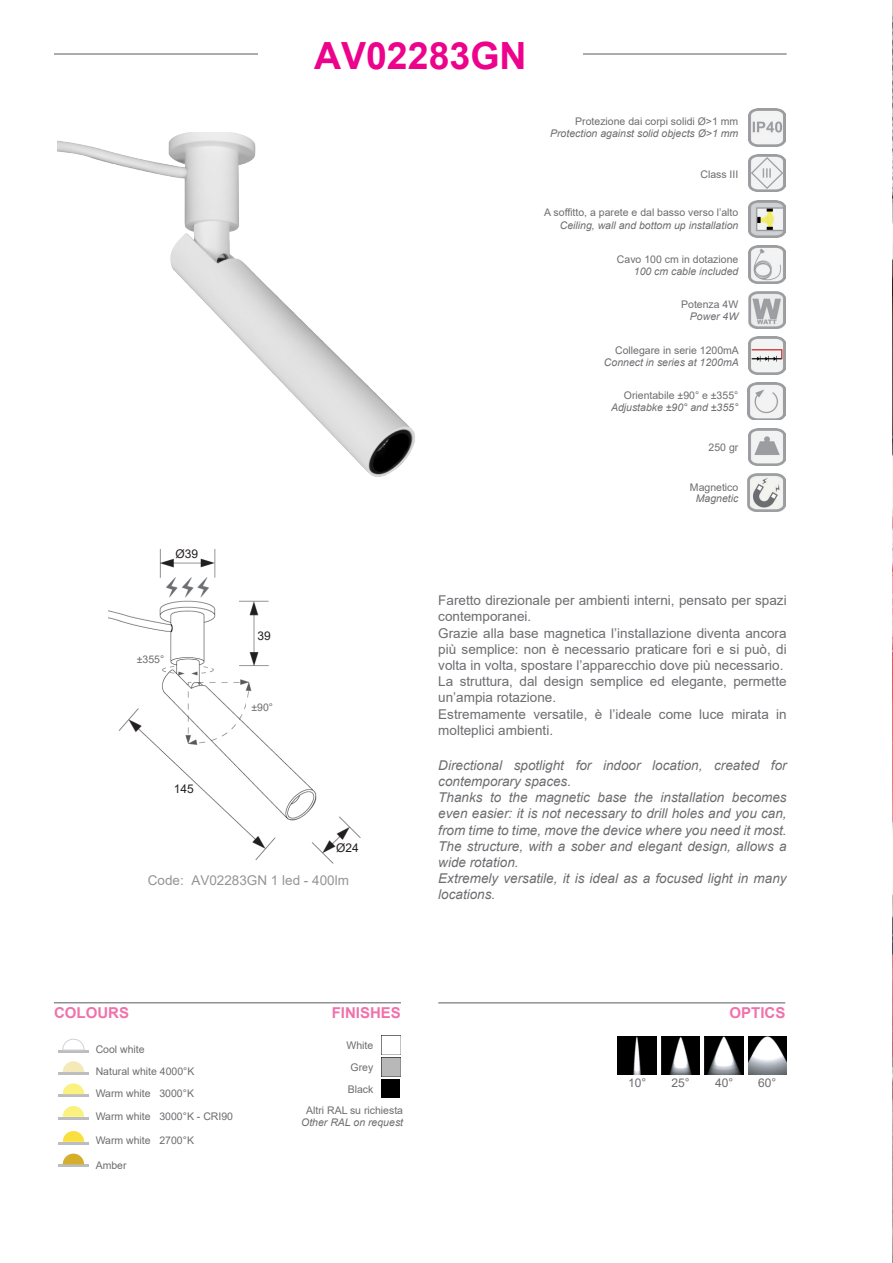
<style>
.page{position:relative;width:893px;height:1263px;background:#fff}
.page>*{position:absolute;margin:0;border:0;box-sizing:border-box;transform-origin:0 0}
.t1{font:700 37.5px "Arial";color:#ed028c}
.t2{font:700 15px "Arial";color:#f171ab}
.t3{font:13.5px/16.2px "Arial";color:#6c6d70}
.t4{font:italic 13.5px/16.2px "Arial";color:#6c6d70}
.t5{font:13.5px "Arial";color:#939598}
.t6{font:12px "Arial";color:#6c6d70}
.t7{font:12px "Arial";color:#231f20}
.t8{font:10.5px/22px "Arial";color:#6c6d70;text-align:justify}
.t9{font:italic 10.5px "Arial";color:#6c6d70}
.t10{font:10.5px "Arial";color:#6d6d70}
</style>
<div class="page">
<hr style="left:54px;top:53px;width:733px;height:2px;background:#6c6d70">
<img style="left:892px;top:0;width:1px;height:1263px">
<div style="left:258px;top:35px;width:324px;height:41px;background:#fff"></div>
<img style="left:748px;top:109px;width:37px;height:37px">
<img style="left:748px;top:155px;width:37px;height:37px">
<img style="left:748px;top:200px;width:37px;height:37px">
<img style="left:748px;top:246px;width:37px;height:37px">
<img style="left:748px;top:291px;width:37px;height:37px">
<img style="left:748px;top:337px;width:37px;height:37px">
<img style="left:748px;top:383px;width:37px;height:37px">
<img style="left:748px;top:474px;width:37px;height:37px">
<img style="left:748px;top:428px;width:37px;height:37px">
<hr style="left:54px;top:1002px;width:347px;height:1px;background:#6c6d70">
<hr style="left:438px;top:1002px;width:347px;height:1px;background:#6c6d70">
<img style="left:748px;top:1036px;width:39px;height:39px">
<img style="left:705px;top:1036px;width:38px;height:39px">
<img style="left:661px;top:1036px;width:39px;height:39px">
<img style="left:618px;top:1036px;width:38px;height:39px">
<img style="left:381px;top:1036px;width:1px;height:18px">
<img style="left:381px;top:1058px;width:19px;height:18px">
<img style="left:382px;top:1079px;width:18px;height:19px">
<img style="left:57px;top:132px;width:358px;height:345px">
<img style="left:109px;top:550px;width:251px;height:314px">
<hr style="left:58px;top:1050px;width:31px;height:3px;background:#bcbdc0">
<hr style="left:58px;top:1072px;width:31px;height:3px;background:#bcbdc0">
<hr style="left:58px;top:1094px;width:31px;height:3px;background:#bcbdc0">
<svg style="left:62px;top:1038px;width:23px;height:12px"></svg>
<svg style="left:63px;top:1061px;width:21px;height:11px"></svg>
<svg style="left:63px;top:1083px;width:21px;height:11px"></svg>
<hr style="left:58px;top:1117px;width:31px;height:2px;background:#bcbdc0">
<svg style="left:63px;top:1106px;width:21px;height:11px"></svg>
<hr style="left:58px;top:1164px;width:31px;height:3px;background:#bcbdc0">
<hr style="left:58px;top:1142px;width:31px;height:3px;background:#bcbdc0">
<svg style="left:63px;top:1131px;width:21px;height:11px"></svg>
<svg style="left:63px;top:1153px;width:21px;height:11px"></svg>
<div style="left:246px;top:701px;width:32px;height:13px;background:#fff"></div>
<div style="left:135px;top:652px;width:31px;height:14px;background:#fff"></div>
<p class="t7" style="left:176px;top:545px;width:24px">Ø39</p>
<h1 class="t1" style="left:314px;top:29px;width:214px">AV02283GN</h1>
<p class="t8" style="left:575px;top:110px;width:165px">Protezione dai corpi solidi Ø&gt;1 mm</p>
<p class="t9" style="left:550px;top:127px;width:190px">Protection against solid objects Ø&gt;1 mm</p>
<p class="t8" style="left:700px;top:163px;width:39px">Class III</p>
<p class="t8" style="left:544px;top:201px;width:196px">A soffitto, a parete e dal basso verso l’alto</p>
<p class="t9" style="left:560px;top:219px;width:180px">Ceiling, wall and bottom up installation</p>
<p class="t8" style="left:617px;top:248px;width:123px">Cavo 100 cm in dotazione</p>
<p class="t8" style="left:681px;top:293px;width:59px">Potenza 4W</p>
<p class="t8" style="left:615px;top:339px;width:125px">Collegare in serie 1200mA</p>
<p class="t8" style="left:624px;top:385px;width:116px">Orientabile ±90° e ±355°</p>
<p class="t9" style="left:634px;top:264px;width:106px">100 cm cable included</p>
<p class="t9" style="left:690px;top:310px;width:50px">Power 4W</p>
<p class="t9" style="left:604px;top:356px;width:136px">Connect in series at 1200mA</p>
<p class="t9" style="left:611px;top:400px;width:129px">Adjustabke ±90° and ±355°</p>
<p class="t8" style="left:709px;top:436px;width:31px">250 gr</p>
<p class="t8" style="left:690px;top:476px;width:50px">Magnetico</p>
<p class="t9" style="left:696px;top:492px;width:44px">Magnetic</p>
<p class="t10" style="left:137px;top:652px;width:29px">±355°</p>
<p class="t7" style="left:174px;top:780px;width:22px">145</p>
<p class="t7" style="left:258px;top:627px;width:15px">39</p>
<p class="t10" style="left:251px;top:700px;width:23px">±90°</p>
<p class="t7" style="left:336px;top:840px;width:24px">Ø24</p>
<p class="t5" style="left:148px;top:871px;width:203px">Code: AV02283GN 1 led - 400lm</p>
<p class="t3" style="left:438px;top:592px;width:350px">Faretto direzionale per ambienti interni, pensato per spazi contemporanei.<br>Grazie alla base magnetica l’installazione diventa ancora più semplice: non è necessario praticare fori e si può, di volta in volta, spostare l’apparecchio dove più necessario.<br>La struttura, dal design semplice ed elegante, permette un’ampia rotazione.<br>Estremamente versatile, è l’ideale come luce mirata in molteplici ambienti.</p>
<p class="t4" style="left:438px;top:757px;width:350px">Directional spotlight for indoor location, created for contemporary spaces.<br>Thanks to the magnetic base the installation becomes even easier: it is not necessary to drill holes and you can, from time to time, move the device where you need it most.<br>The structure, with a sober and elegant design, allows a wide rotation.<br>Extremely versatile, it is ideal as a focused light in many locations.</p>
<p class="t2" style="left:54px;top:1002px;width:76px">COLOURS</p>
<p class="t2" style="left:332px;top:1002px;width:71px">FINISHES</p>
<p class="t2" style="left:729px;top:1002px;width:57px">OPTICS</p>
<p class="t8" style="left:96px;top:1039px;width:51px">Cool white</p>
<p class="t8" style="left:96px;top:1082px;width:100px">Warm white 3000°K</p>
<p class="t8" style="left:96px;top:1106px;width:139px">Warm white 3000°K - CRI90</p>
<p class="t8" style="left:96px;top:1129px;width:100px">Warm white 2700°K</p>
<p class="t8" style="left:96px;top:1154px;width:32px">Amber</p>
<p class="t8" style="left:96px;top:1061px;width:100px">Natural white 4000°K</p>
<p class="t8" style="left:347px;top:1034px;width:28px">White Grey Black</p>
<p class="t8" style="left:306px;top:1100px;width:99px">Altri RAL su richiesta</p>
<p class="t9" style="left:301px;top:1116px;width:103px">Other RAL on request</p>
<p class="t6" style="left:628px;top:1074px;width:20px">10°</p>
<p class="t6" style="left:672px;top:1074px;width:20px">25°</p>
<p class="t6" style="left:715px;top:1074px;width:20px">40°</p>
<p class="t6" style="left:758px;top:1074px;width:20px">60°</p>
</div>
